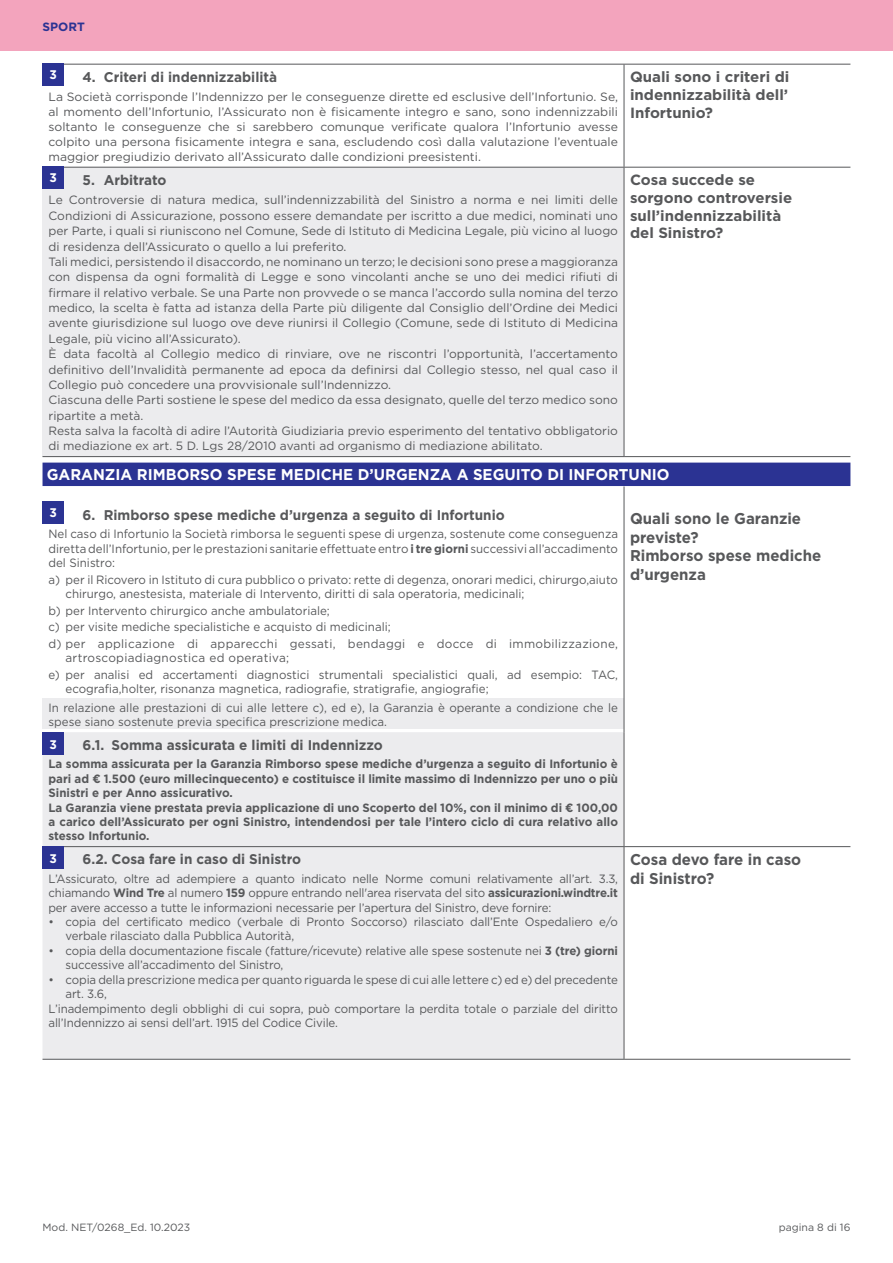
<style>
.page{position:relative;width:893px;height:1263px;background:#fff}
.page>*{position:absolute;margin:0;border:0;box-sizing:border-box;transform-origin:0 0}
.t1{font:700 15.6px/18.8px "Gotham";color:#57585a;scale:.96 1}
.t2{font:700 15.6px "Gotham";color:#fff;scale:.96 1}
.t3{font:700 14.85px/17.7px "Gotham";color:#57585a;text-align:justify}
.t4{font:700 14.1px "Gotham";color:#57585a;scale:.96 1}
.t5{font:700 12.45px "Gotham";color:#fff;scale:.96 1}
.t6{font:12px/15.3px "Gotham";color:#57585a}
.t7{font:12px/14.4px "Gotham";color:#57585a;scale:.96 1}
.t8{font:700 12px/14.4px "Gotham";color:#57585a;scale:.96 1}
.t9{font:700 12px "Gotham";color:#2b3393}
.t10{font:10.5px "Gotham";color:#57585a}
.s1{font-weight:700}
</style>
<div class="page">
<div style="left:0;top:0;width:893px;height:51px;background:#f3a4bd"></div>
<div style="left:43px;top:698px;width:581px;height:31px;background:#ececee"></div>
<div style="left:43px;top:463px;width:807px;height:23px;background:#2b3393"></div>
<div style="left:43px;top:732px;width:581px;height:327px;background:#ececee"></div>
<hr style="left:624px;top:486px;width:1px;height:246px;background:#57585a">
<hr style="left:624px;top:732px;width:1px;height:114px;background:#57585a">
<hr style="left:624px;top:847px;width:1px;height:212px;background:#57585a">
<hr style="left:43px;top:846px;width:581px;height:1px;background:#57585a">
<hr style="left:624px;top:846px;width:226px;height:1px;background:#57585a">
<hr style="left:43px;top:1059px;width:581px;height:1px;background:#57585a">
<hr style="left:624px;top:1059px;width:226px;height:1px;background:#57585a">
<div style="left:43px;top:501px;width:21px;height:22px;background:#2b3393"></div>
<div style="left:43px;top:732px;width:21px;height:23px;background:#2b3393"></div>
<div style="left:43px;top:847px;width:21px;height:22px;background:#2b3393"></div>
<div style="left:43px;top:167px;width:581px;height:290px;background:#ececee"></div>
<hr style="left:43px;top:64px;width:581px;height:1px;background:#57585a">
<hr style="left:624px;top:64px;width:226px;height:1px;background:#57585a">
<hr style="left:43px;top:167px;width:581px;height:1px;background:#57585a">
<hr style="left:624px;top:167px;width:226px;height:1px;background:#57585a">
<hr style="left:43px;top:456px;width:581px;height:1px;background:#57585a">
<hr style="left:624px;top:456px;width:226px;height:1px;background:#57585a">
<hr style="left:624px;top:65px;width:1px;height:102px;background:#57585a">
<hr style="left:624px;top:168px;width:1px;height:288px;background:#57585a">
<div style="left:43px;top:63px;width:21px;height:22px;background:#2b3393"></div>
<div style="left:43px;top:166px;width:21px;height:22px;background:#2b3393"></div>
<p class="t9" style="left:43px;top:19px;width:44px">SPORT</p>
<p class="t5" style="left:49px;top:67px;width:9px">3</p>
<p class="t4" style="left:83px;top:67px;width:204px">4. Criteri di indennizzabilità</p>
<p class="t6" style="left:49px;top:89px;width:571px;text-align:justify">La Società corrisponde l’Indennizzo per le conseguenze dirette ed esclusive dell’Infortunio. Se, al momento dell’Infortunio, l’Assicurato non è fisicamente integro e sano, sono indennizzabili soltanto le conseguenze che si sarebbero comunque verificate qualora l’Infortunio avesse colpito una persona fisicamente integra e sana, escludendo così dalla valutazione l’eventuale maggior pregiudizio derivato all’Assicurato dalle condizioni preesistenti.</p>
<p class="t5" style="left:49px;top:170px;width:9px">3</p>
<p class="t4" style="left:83px;top:170px;width:89px">5. Arbitrato</p>
<p class="t6" style="left:49px;top:192px;width:571px">Le Controversie di natura medica, sull’indennizzabilità del Sinistro a norma e nei limiti delle Condizioni di Assicurazione, possono essere demandate per iscritto a due medici, nominati uno per Parte, i quali si riuniscono nel Comune, Sede di Istituto di Medicina Legale, più vicino al luogo di residenza dell’Assicurato o quello a lui preferito.<br>Tali medici, persistendo il disaccordo, ne nominano un terzo; le decisioni sono prese a maggioranza con dispensa da ogni formalità di Legge e sono vincolanti anche se uno dei medici rifiuti di firmare il relativo verbale. Se una Parte non provvede o se manca l’accordo sulla nomina del terzo medico, la scelta è fatta ad istanza della Parte più diligente dal Consiglio dell’Ordine dei Medici avente giurisdizione sul luogo ove deve riunirsi il Collegio (Comune, sede di Istituto di Medicina Legale, più vicino all’Assicurato).<br>È data facoltà al Collegio medico di rinviare, ove ne riscontri l’opportunità, l’accertamento definitivo dell’Invalidità permanente ad epoca da definirsi dal Collegio stesso, nel qual caso il Collegio può concedere una provvisionale sull’Indennizzo.<br>Ciascuna delle Parti sostiene le spese del medico da essa designato, quelle del terzo medico sono ripartite a metà.<br>Resta salva la facoltà di adire l’Autorità Giudiziaria previo esperimento del tentativo obbligatorio di mediazione ex art. 5 D. Lgs 28/2010 avanti ad organismo di mediazione abilitato.</p>
<p class="t3" style="left:630px;top:68px;width:161px">Quali sono i criteri di indennizzabilità dell’ Infortunio?</p>
<p class="t3" style="left:630px;top:171px;width:164px;text-align:left">Cosa succede se sorgono controversie sull’indennizzabilità del Sinistro?</p>
<h1 class="t2" style="left:47px;top:464px;width:650px">GARANZIA RIMBORSO SPESE MEDICHE D’URGENZA A SEGUITO DI INFORTUNIO</h1>
<p class="t4" style="left:83px;top:505px;width:441px">6. Rimborso spese mediche d’urgenza a seguito di Infortunio</p>
<p class="t7" style="left:49px;top:527px;width:595px;text-align:justify">Nel caso di Infortunio la Società rimborsa le seguenti spese di urgenza, sostenute come conseguenza diretta dell’Infortunio, per le prestazioni sanitarie effettuate entro <span class="s1">i tre giorni</span> successivi all’accadimento del Sinistro:</p>
<p class="t7" style="left:66px;top:572px;width:577px;text-indent:-17px">a) per il Ricovero in Istituto di cura pubblico o privato: rette di degenza, onorari medici, chirurgo,aiuto chirurgo, anestesista, materiale di Intervento, diritti di sala operatoria, medicinali;</p>
<p class="t7" style="left:49px;top:602px;width:595px;line-height:16.5px">b) per Intervento chirurgico anche ambulatoriale;<br>c) per visite mediche specialistiche e acquisto di medicinali;<br>d) per applicazione di apparecchi gessati, bendaggi e docce di immobilizzazione,</p>
<p class="t6" style="left:49px;top:649px;width:571px;line-height:16.5px;text-indent:17px">artroscopiadiagnostica ed operativa;<br>e) per analisi ed accertamenti diagnostici strumentali specialistici quali, ad esempio: TAC,</p>
<p class="t7" style="left:49px;top:679px;width:595px;line-height:18.6px;text-indent:17px">ecografia,holter, risonanza magnetica, radiografie, stratigrafie, angiografie;<br>In relazione alle prestazioni di cui alle lettere c), ed e), la Garanzia è operante a condizione che le</p>
<p class="t7" style="left:49px;top:714px;width:354px">spese siano sostenute previa specifica prescrizione medica.</p>
<p class="t5" style="left:49px;top:504px;width:9px">3</p>
<h1 class="t1" style="left:630px;top:509px;width:201px">Quali sono le Garanzie previste?<br>Rimborso spese mediche d’urgenza</h1>
<p class="t4" style="left:83px;top:735px;width:314px">6.1. Somma assicurata e limiti di Indennizzo</p>
<p class="t8" style="left:49px;top:757px;width:595px">La somma assicurata per la Garanzia Rimborso spese mediche d’urgenza a seguito di Infortunio è pari ad € 1.500 (euro millecinquecento) e costituisce il limite massimo di Indennizzo per uno o più Sinistri e per Anno assicurativo.<br>La Garanzia viene prestata previa applicazione di uno Scoperto del 10%, con il minimo di € 100,00 a carico dell’Assicurato per ogni Sinistro, intendendosi per tale l’intero ciclo di cura relativo allo stesso Infortunio.</p>
<p class="t4" style="left:83px;top:850px;width:229px">6.2. Cosa fare in caso di Sinistro</p>
<p class="t7" style="left:49px;top:871px;width:595px;text-align:justify">L’Assicurato, oltre ad adempiere a quanto indicato nelle Norme comuni relativamente all’art. 3.3, chiamando <span class="s1">Wind Tre</span> al numero <span class="s1">159</span> oppure entrando nell'area riservata del sito <span class="s1">assicurazioni.windtre.it </span>per avere accesso a tutte le informazioni necessarie per l’apertura del Sinistro, deve fornire:</p>
<p class="t7" style="left:66px;top:914px;width:577px;text-indent:-17px">• copia del certificato medico (verbale di Pronto Soccorso) rilasciato dall’Ente Ospedaliero e/o verbale rilasciato dalla Pubblica Autorità,</p>
<p class="t7" style="left:66px;top:943px;width:577px;text-indent:-17px">• copia della documentazione fiscale (fatture/ricevute) relative alle spese sostenute nei <span class="s1">3 (tre) giorni </span>successive all’accadimento del Sinistro,</p>
<p class="t7" style="left:49px;top:972px;width:595px">• copia della prescrizione medica per quanto riguarda le spese di cui alle lettere c) ed e) del precedente</p>
<p class="t7" style="left:66px;top:986px;width:45px">art. 3.6,</p>
<p class="t7" style="left:49px;top:1001px;width:595px">L’inadempimento degli obblighi di cui sopra, può comportare la perdita totale o parziale del diritto</p>
<p class="t7" style="left:49px;top:1015px;width:303px">all’Indennizzo ai sensi dell’art. 1915 del Codice Civile.</p>
<p class="t5" style="left:49px;top:736px;width:9px">3</p>
<p class="t5" style="left:49px;top:850px;width:9px">3</p>
<h1 class="t1" style="left:630px;top:850px;width:180px">Cosa devo fare in caso di Sinistro?</h1>
<p class="t10" style="left:43px;top:1221px;width:149px">Mod. NET/0268_Ed. 10.2023</p>
<p class="t10" style="left:779px;top:1221px;width:73px">pagina 8 di 16</p>
</div>
